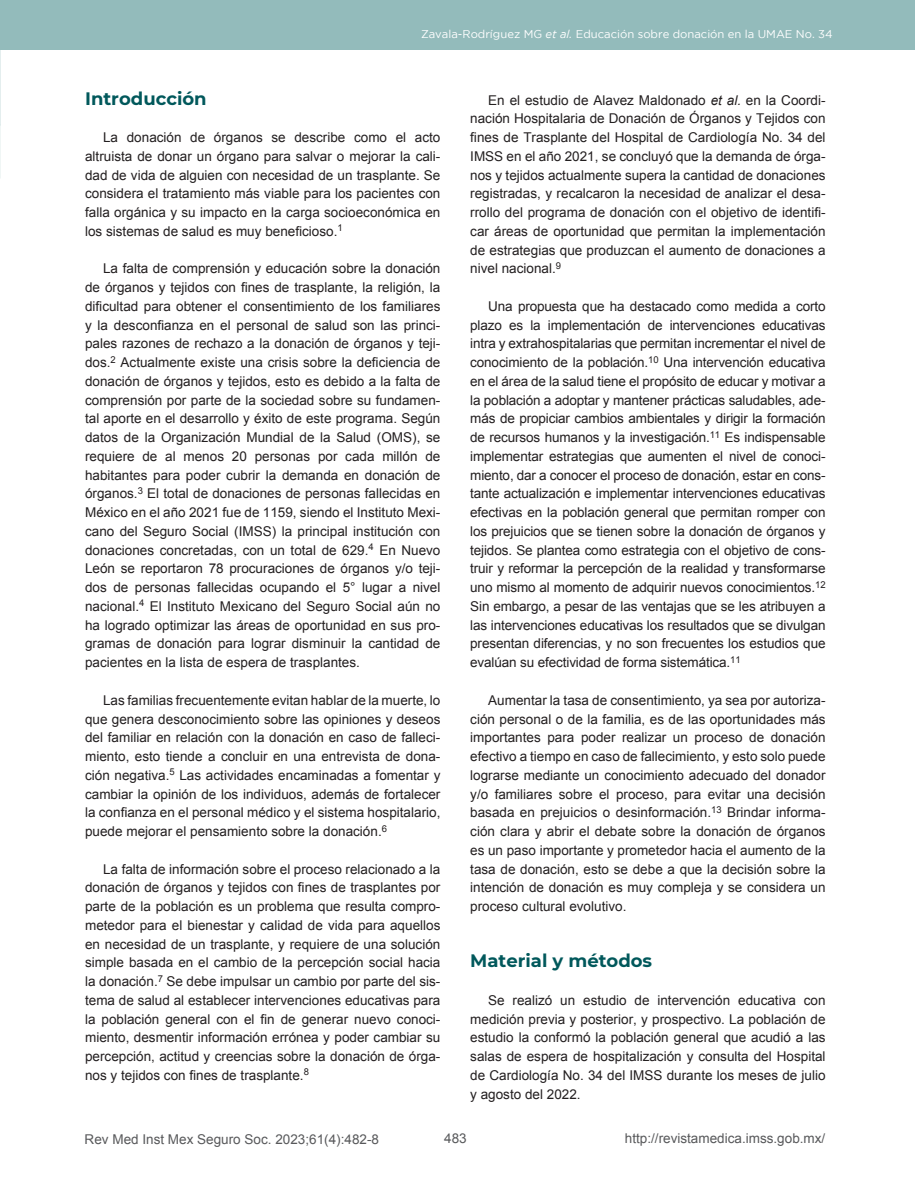
<style>
.page{position:relative;width:915px;height:1191px;background:#fff}
.page>*{position:absolute;margin:0;border:0;box-sizing:border-box;transform-origin:0 0}
.t1{font:700 18px "Montserrat";color:#01585b}
.t2{font:13.5px/18.8px "Arial";color:#231f20;text-align:justify}
.t3{font:13.5px "Arial";color:#58595b}
.t4{font:11.25px "Gotham";color:#fff}
.s1{font-style:inherit}
.s2{font-style:italic}
</style>
<div class="page">
<div style="left:0;top:0;width:914px;height:50px;background:#93bbbb"></div>
<p class="t4" style="left:421px;top:28px;width:413px">Zavala-R<span class="s1">o</span>dríguez MG <span class="s2">et al.</span> Educación sobre donación en la UMAE No. 34</p>
<h1 class="t1" style="left:85px;top:85px;width:123px">Introducción</h1>
<p class="t2" style="left:85px;top:128px;width:357px;text-indent:18px">La donación de órganos se describe como el acto altruista de donar un órgano para salvar o mejorar la cali&shy;dad de vida de alguien con necesidad de un trasplante. Se considera el tratamiento más viable para los pacientes con falla orgánica y su impacto en la carga socioeconómica en los sistemas de salud es muy beneficioso.<sup>1</sup></p>
<p class="t2" style="left:85px;top:259px;width:357px;text-indent:18px">La falta de comprensión y educación sobre la donación de órganos y tejidos con fines de trasplante, la religión, la dificultad para obtener el consentimiento de los familiares y la desconfianza en el personal de salud son las princi&shy;pales razones de rechazo a la donación de órganos y teji&shy;dos.<sup>2</sup> Actualmente existe una crisis sobre la deficiencia de donación de órganos y tejidos, esto es debido a la falta de comprensión por parte de la sociedad sobre su fundamen&shy;tal aporte en el desarrollo y éxito de este programa. Según datos de la Organización Mundial de la Salud (OMS), se requiere de al menos 20 personas por cada millón de habitantes para poder cubrir la demanda en donación de órganos.<sup>3</sup> El total de donaciones de personas fallecidas en México en el año 2021 fue de 1159, siendo el Instituto Mexi&shy;cano del Seguro Social (IMSS) la principal institución con donaciones concretadas, con un total de 629.<sup>4</sup> En Nuevo León se reportaron 78 procuraciones de órganos y/o teji&shy;dos de personas fallecidas ocupando el 5° lugar a nivel nacional.<sup>4</sup> El Instituto Mexicano del Seguro Social aún no ha logrado optimizar las áreas de oportunidad en sus pro&shy;gramas de donación para lograr disminuir la cantidad de pacientes en la lista de espera de trasplantes.</p>
<p class="t2" style="left:85px;top:691px;width:357px;text-indent:18px">Las familias frecuentemente evitan hablar de la muerte, lo que genera desconocimiento sobre las opiniones y deseos del familiar en relación con la donación en caso de falleci&shy;miento, esto tiende a concluir en una entrevista de dona&shy;ción negativa.<sup>5</sup> Las actividades encaminadas a fomentar y cambiar la opinión de los individuos, además de fortalecer la confianza en el personal médico y el sistema hospitalario, puede mejorar el pensamiento sobre la donación.<sup>6</sup></p>
<p class="t2" style="left:85px;top:859px;width:357px;text-indent:18px">La falta de información sobre el proceso relacionado a la donación de órganos y tejidos con fines de trasplantes por parte de la población es un problema que resulta compro&shy;metedor para el bienestar y calidad de vida para aquellos en necesidad de un trasplante, y requiere de una solución simple basada en el cambio de la percepción social hacia la donación.<sup>7</sup> Se debe impulsar un cambio por parte del sis&shy;tema de salud al establecer intervenciones educativas para la población general con el fin de generar nuevo conoci&shy;miento, desmentir información errónea y poder cambiar su percepción, actitud y creencias sobre la donación de órga&shy;nos y tejidos con fines de trasplante.<sup>8</sup></p>
<p class="t2" style="left:470px;top:91px;width:357px;text-indent:18px">En el estudio de Alavez Maldonado <span class="s2">et al.</span> en la Coordi&shy;nación Hospitalaria de Donación de Órganos y Tejidos con fines de Trasplante del Hospital de Cardiología No. 34 del IMSS en el año 2021, se concluyó que la demanda de órga&shy;nos y tejidos actualmente supera la cantidad de donaciones registradas, y recalcaron la necesidad de analizar el desa&shy;rrollo del programa de donación con el objetivo de identifi&shy;car áreas de oportunidad que permitan la implementación de estrategias que produzcan el aumento de donaciones a nivel nacional.<sup>9</sup></p>
<p class="t2" style="left:470px;top:297px;width:357px;text-indent:18px">Una propuesta que ha destacado como medida a corto plazo es la implementación de intervenciones educativas intra y extrahospitalarias que permitan incrementar el nivel de conocimiento de la población.<sup>10</sup> Una intervención educativa en el área de la salud tiene el propósito de educar y motivar a la población a adoptar y mantener prácticas saludables, ade&shy;más de propiciar cambios ambientales y dirigir la formación de recursos humanos y la investigación.<sup>11</sup> Es indispensable implementar estrategias que aumenten el nivel de conoci&shy;miento, dar a conocer el proceso de donación, estar en cons&shy;tante actualización e implementar intervenciones educativas efectivas en la población general que permitan romper con los prejuicios que se tienen sobre la donación de órganos y tejidos. Se plantea como estrategia con el objetivo de cons&shy;truir y reformar la percepción de la realidad y transformarse uno mismo al momento de adquirir nuevos conocimientos.<sup>12<br></sup>Sin embargo, a pesar de las ventajas que se les atribuyen a las intervenciones educativas los resultados que se divulgan presentan diferencias, y no son frecuentes los estudios que evalúan su efectividad de forma sistemática.<sup>11</sup></p>
<p class="t2" style="left:470px;top:691px;width:357px;text-indent:18px">Aumentar la tasa de consentimiento, ya sea por autoriza&shy;ción personal o de la familia, es de las oportunidades más importantes para poder realizar un proceso de donación efectivo a tiempo en caso de fallecimiento, y esto solo puede lograrse mediante un conocimiento adecuado del donador y/o familiares sobre el proceso, para evitar una decisión basada en prejuicios o desinformación.<sup>13</sup> Brindar informa&shy;ción clara y abrir el debate sobre la donación de órganos es un paso importante y prometedor hacia el aumento de la tasa de donación, esto se debe a que la decisión sobre la intención de donación es muy compleja y se considera un proceso cultural evolutivo.</p>
<h1 class="t1" style="left:470px;top:948px;width:183px">Material y métodos</h1>
<p class="t2" style="left:470px;top:991px;width:357px;text-indent:18px">Se realizó un estudio de intervención educativa con medición previa y posterior, y prospectivo. La población de estudio la conformó la población general que acudió a las salas de espera de hospitalización y consulta del Hospital de Cardiología No. 34 del IMSS durante los meses de julio y agosto del 2022.</p>
<p class="t3" style="left:85px;top:1130px;width:296px">Rev Med Inst Mex Seguro Soc. 2023;61(4):482-8</p>
<p class="t3" style="left:444px;top:1129px;width:24px">483</p>
<p class="t3" style="left:624px;top:1129px;width:202px">http://revistamedica.imss.gob.mx/</p>
</div>
